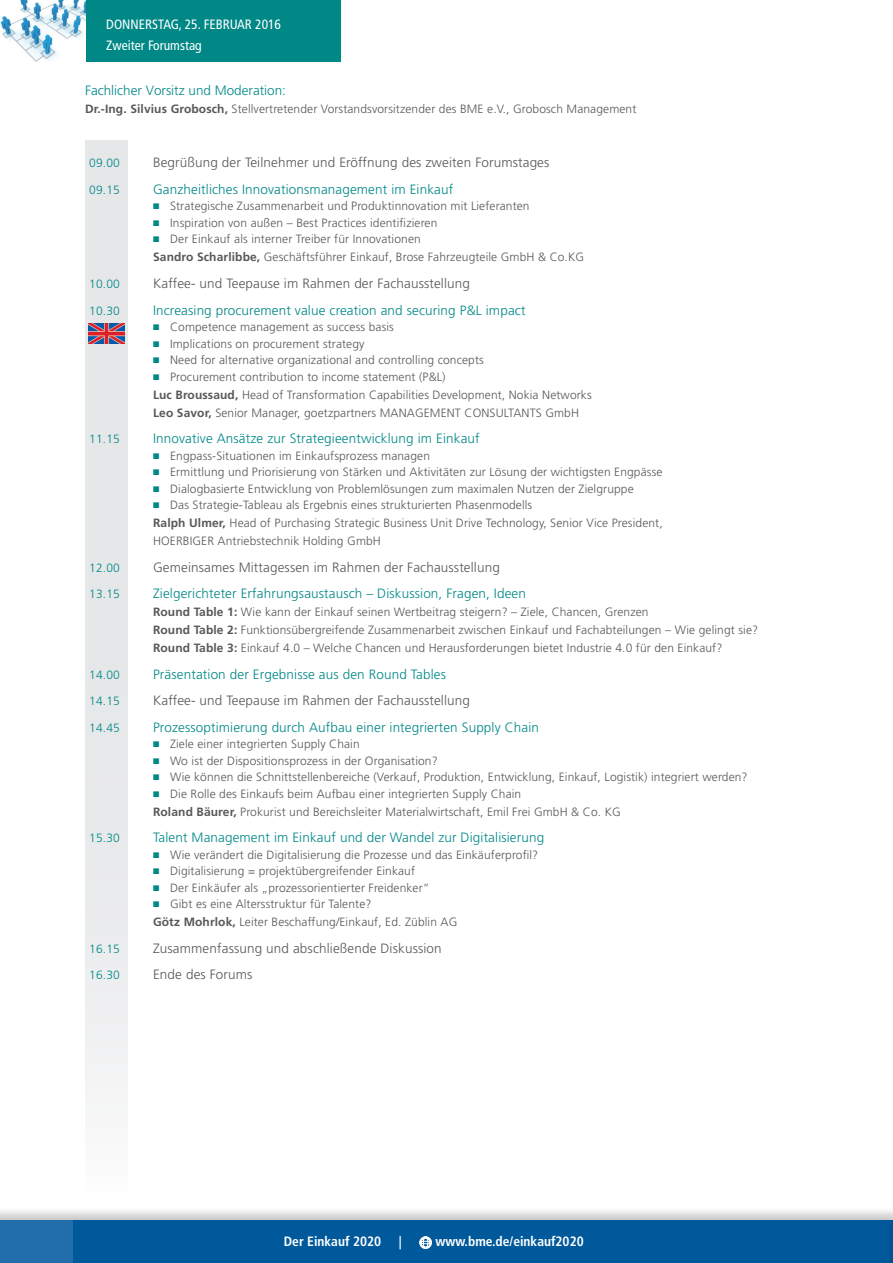
<style>
.page{position:relative;width:893px;height:1263px;background:#fff}
.page>*{position:absolute;margin:0;border:0;box-sizing:border-box;transform-origin:0 0}
.t1{font:300 13.5px "Frutiger LT Std";letter-spacing:.01em;color:#008887}
.t2{font:300 13.5px "Frutiger LT Std";letter-spacing:.01em;color:#57585a}
.t3{font:condensed 13.5px/21px "Frutiger LT Std";color:#fff}
.t4{font:700 condensed 13.5px "Frutiger LT Std";color:#fff}
.t5{font:300 12px/16.5px "Frutiger LT Std";letter-spacing:.01em;color:#57585a}
.t6{font:300 12px "Frutiger LT Std";letter-spacing:.01em;color:#008887}
.s1{font-weight:700}
.s2{font-family:"Universal Std Newswith Comm Pi";font-weight:400;font-size:11.25px;color:#008887}
</style>
<div class="page">
<div style="left:0;top:1206px;width:893px;height:57px;background:#231f20;opacity:.25"></div>
<div style="left:0;top:1220px;width:893px;height:43px;background:#00599b"></div>
<div style="left:0;top:1220px;width:72px;height:43px;background:#216eaa"></div>
<svg style="left:419px;top:1236px;width:13px;height:13px"></svg>
<div style="left:85px;top:0;width:255px;height:62px;background:#008887"></div>
<img style="left:0;top:0;width:85px;height:62px">
<div style="left:85px;top:140px;width:43px;height:1063px;background:#e6e7e9"></div>
<img style="left:88px;top:323px;width:36px;height:20px">
<div style="left:884px;top:1206px;width:9px;height:57px;background:#231f20;opacity:.25"></div>
<hr style="left:892px;top:1220px;width:1px;height:43px;background:#216eaa">
<p class="t3" style="left:106px;top:14px;width:176px">DONNERSTAG, 25. FEBRUAR 2016<br>ZWEITER FORUMSTAG</p>
<p class="t1" style="left:85px;top:83px;width:203px">Fachlicher Vorsitz und Moderation:</p>
<p class="t5" style="left:85px;top:101px;width:553px"><span class="s1">Dr.-Ing. Silvius Grobosch,</span> Stellvertretender Vorstandsvorsitzender des BME e.V., Grobosch Management</p>
<p class="t6" style="left:89px;top:157px;width:32px">09.00</p>
<p class="t2" style="left:153px;top:155px;width:398px">Begrüßung der Teilnehmer und Eröffnung des zweiten Forumstages</p>
<p class="t6" style="left:89px;top:183px;width:32px">09.15</p>
<p class="t1" style="left:153px;top:182px;width:302px">Ganzheitliches Innovationsmanagement im Einkauf</p>
<p class="t5" style="left:153px;top:198px;width:378px"><span class="s2">◾</span> Strategische Zusammenarbeit und Produktinnovation mit Lieferanten <span class="s2">◾</span> Inspiration von außen – Best Practices identifizieren<br><span class="s2">◾</span> Der Einkauf als interner Treiber für Innovationen</p>
<p class="t5" style="left:153px;top:249px;width:433px"><span class="s1">Sandro Scharlibbe,</span> Geschäftsführer Einkauf, Brose Fahrzeugteile GmbH &amp; Co.KG</p>
<p class="t6" style="left:89px;top:277px;width:32px">10.00</p>
<p class="t2" style="left:153px;top:276px;width:318px">Kaffee- und Teepause im Rahmen der Fachausstellung</p>
<p class="t6" style="left:89px;top:304px;width:32px">10.30</p>
<p class="t1" style="left:153px;top:302px;width:374px">Increasing procurement value creation and securing P&amp;L impact</p>
<p class="t5" style="left:153px;top:319px;width:332px"><span class="s2">◾</span> Competence management as success basis<br><span class="s2">◾</span> Implications on procurement strategy<br><span class="s2">◾</span> Need for alternative organizational and controlling concepts <span class="s2">◾</span> Procurement contribution to income statement (P&amp;L)</p>
<p class="t5" style="left:153px;top:385px;width:440px;line-height:18px"><span class="s1">Luc Broussaud,</span> Head of Transformation Capabilities Development, Nokia Networks<br><span class="s1">Leo Savor,</span> Senior Manager, goetzpartners MANAGEMENT CONSULTANTS GmbH</p>
<p class="t6" style="left:89px;top:432px;width:32px">11.15</p>
<p class="t1" style="left:153px;top:431px;width:328px">Innovative Ansätze zur Strategieentwicklung im Einkauf</p>
<p class="t5" style="left:153px;top:447px;width:511px"><span class="s2">◾</span> Engpass-Situationen im Einkaufsprozess managen<br><span class="s2">◾</span> Ermittlung und Priorisierung von Stärken und Aktivitäten zur Lösung der wichtigsten Engpässe <span class="s2">◾</span> Dialogbasierte Entwicklung von Problemlösungen zum maximalen Nutzen der Zielgruppe<br><span class="s2">◾</span> Das Strategie-Tableau als Ergebnis eines strukturierten Phasenmodells</p>
<p class="t5" style="left:153px;top:514px;width:511px;line-height:18px"><span class="s1">Ralph Ulmer,</span> Head of Purchasing Strategic Business Unit Drive Technology, Senior Vice President,<br>HOERBIGER Antriebstechnik Holding GmbH</p>
<p class="t6" style="left:89px;top:561px;width:32px">12.00</p>
<p class="t2" style="left:153px;top:559px;width:348px">Gemeinsames Mittagessen im Rahmen der Fachausstellung</p>
<p class="t6" style="left:89px;top:587px;width:32px">13.15</p>
<p class="t1" style="left:153px;top:586px;width:374px">Zielgerichteter Erfahrungsaustausch – Diskussion, Fragen, Ideen</p>
<p class="t5" style="left:153px;top:603px;width:607px;line-height:18px"><span class="s1">Round Table 1:</span> Wie kann der Einkauf seinen Wertbeitrag steigern? – Ziele, Chancen, Grenzen<br><span class="s1">Round Table 2:</span> Funktionsübergreifende Zusammenarbeit zwischen Einkauf und Fachabteilungen – Wie gelingt sie?<br><span class="s1">Round Table 3:</span> Einkauf 4.0 – Welche Chancen und Herausforderungen bietet Industrie 4.0 für den Einkauf?</p>
<p class="t6" style="left:89px;top:668px;width:32px">14.00</p>
<p class="t1" style="left:153px;top:666px;width:294px">Präsentation der Ergebnisse aus den Round Tables</p>
<p class="t6" style="left:89px;top:694px;width:32px">14.15</p>
<p class="t2" style="left:153px;top:693px;width:318px">Kaffee- und Teepause im Rahmen der Fachausstellung</p>
<p class="t6" style="left:89px;top:721px;width:32px">14.45</p>
<p class="t1" style="left:153px;top:719px;width:387px">Prozessoptimierung durch Aufbau einer integrierten Supply Chain</p>
<p class="t5" style="left:153px;top:736px;width:596px"><span class="s2">◾</span> Ziele einer integrierten Supply Chain<br><span class="s2">◾</span> Wo ist der Dispositionsprozess in der Organisation?<br><span class="s2">◾</span> Wie können die Schnittstellenbereiche (Verkauf, Produktion, Entwicklung, Einkauf, Logistik) integriert werden? <span class="s2">◾</span> Die Rolle des Einkaufs beim Aufbau einer integrierten Supply Chain</p>
<p class="t5" style="left:153px;top:803px;width:469px"><span class="s1">Roland Bäurer,</span> Prokurist und Bereichsleiter Materialwirtschaft, Emil Frei GmbH &amp; Co. KG</p>
<p class="t6" style="left:89px;top:831px;width:32px">15.30</p>
<p class="t1" style="left:153px;top:830px;width:393px">Talent Management im Einkauf und der Wandel zur Digitalisierung</p>
<p class="t5" style="left:153px;top:846px;width:387px"><span class="s2">◾</span> Wie verändert die Digitalisierung die Prozesse und das Einkäuferprofil? <span class="s2">◾</span> Digitalisierung = projektübergreifender Einkauf<br><span class="s2">◾</span> Der Einkäufer als „prozessorientierter Freidenker“<br><span class="s2">◾</span> Gibt es eine Altersstruktur für Talente?</p>
<p class="t5" style="left:153px;top:914px;width:306px"><span class="s1">Götz Mohrlok,</span> Leiter Beschaffung/Einkauf, Ed. Züblin AG</p>
<p class="t6" style="left:89px;top:942px;width:32px">16.15</p>
<p class="t2" style="left:153px;top:940px;width:290px">Zusammenfassung und abschließende Diskussion</p>
<p class="t6" style="left:89px;top:968px;width:32px">16.30</p>
<p class="t2" style="left:153px;top:967px;width:101px">Ende des Forums</p>
<p class="t4" style="left:284px;top:1233px;width:99px">Der Einkauf 2020</p>
<p class="t4" style="left:399px;top:1233px;width:4px">|</p>
<p class="t4" style="left:435px;top:1233px;width:150px">www.bme.de/einkauf2020</p>
</div>
